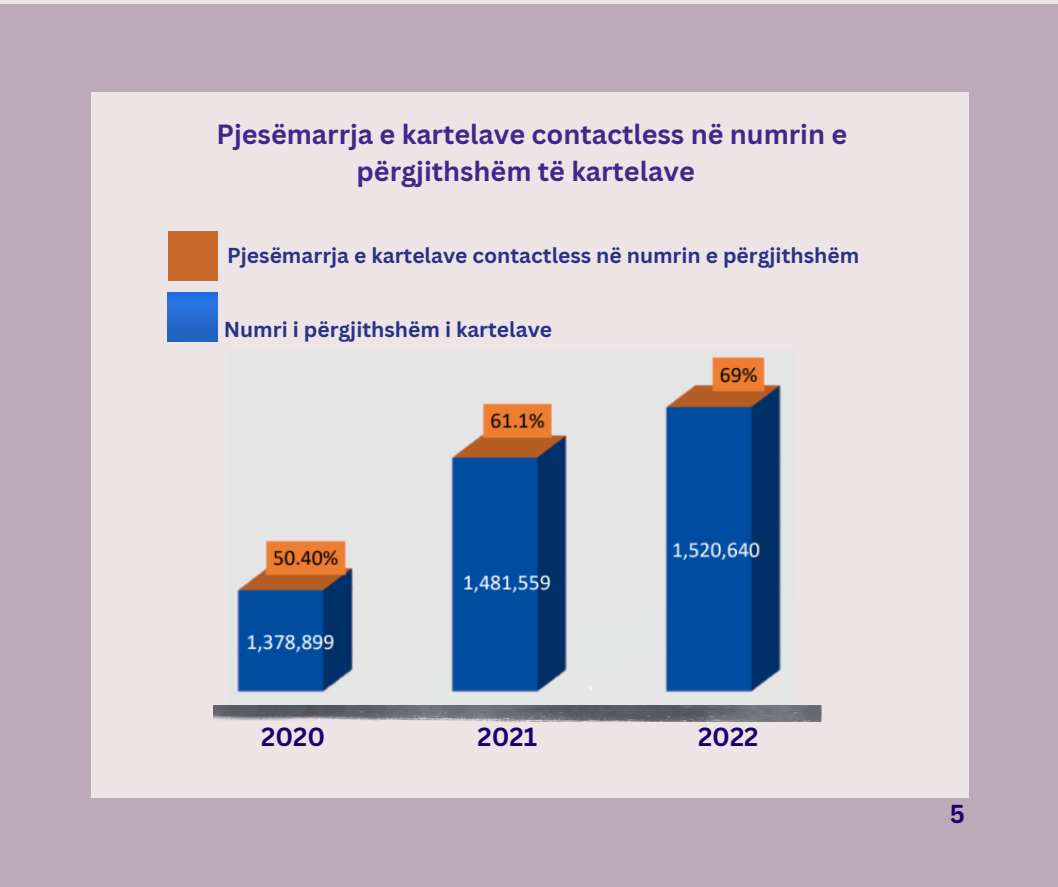
<style>
.page{position:relative;width:1058px;height:887px;background:#fff}
.page>*{position:absolute;margin:0;border:0;box-sizing:border-box;transform-origin:0 0}
.t1{font:700 27px/37.2px "Canva Sans";color:#40288b;text-align:center}
.t2{font:700 25.5px "Canva Sans";color:#1c0072}
.t3{font:700 25.2px "Canva Sans";color:#1c0072}
.t4{font:700 21px "Canva Sans";color:#2a3186}
</style>
<div class="page">
<div style="left:0;top:0;width:1058px;height:886px;background:#ede5e5"></div>
<img style="left:168px;top:292px;width:49px;height:50px">
<div style="left:168px;top:231px;width:49px;height:49px;background:#c76a2c"></div>
<div style="left:0;top:4px;width:1058px;height:87px;background:#bdaab8"></div>
<div style="left:1px;top:78px;width:90px;height:808px;background:#bdaab8"></div>
<div style="left:969px;top:91px;width:89px;height:795px;background:#bdaab8"></div>
<div style="left:0;top:798px;width:1058px;height:88px;background:#bdaab8"></div>
<img style="left:226px;top:356px;width:570px;height:350px">
<img style="left:213px;top:706px;width:609px;height:15px">
<p class="t1" style="left:216px;top:115px;width:632px">Pjesëmarrja e kartelave contactless në numrin e përgjithshëm të kartelave</p>
<p class="t4" style="left:227px;top:240px;width:633px">Pjesëmarrja e kartelave contactless në numrin e përgjithshëm</p>
<p class="t4" style="left:224px;top:314px;width:330px">Numri i përgjithshëm i kartelave</p>
<p class="t2" style="left:261px;top:718px;width:65px">2020</p>
<p class="t2" style="left:477px;top:718px;width:61px">2021</p>
<p class="t2" style="left:698px;top:718px;width:62px">2022</p>
<p class="t3" style="left:949px;top:795px;width:17px">5</p>
</div>
